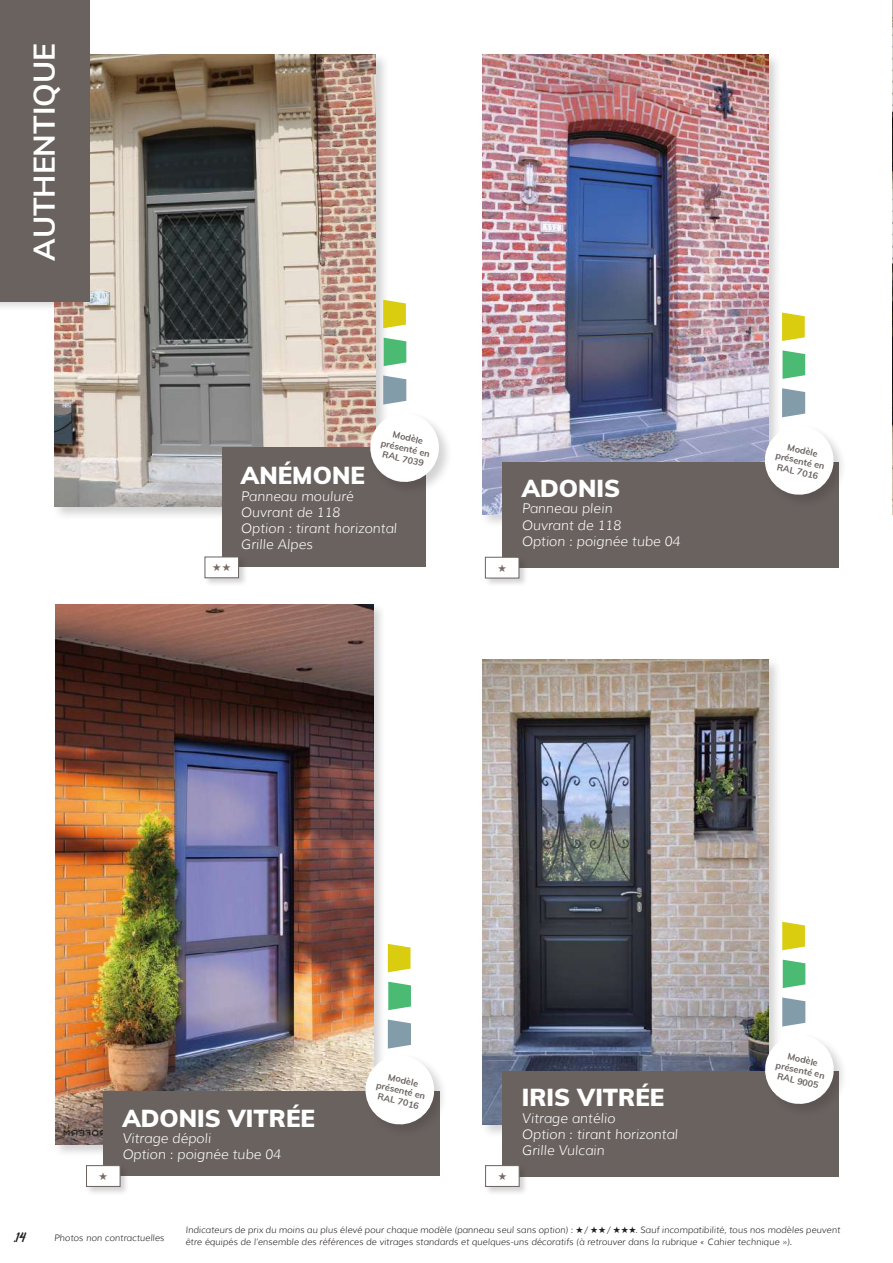
<style>
.page{position:relative;width:893px;height:1263px;background:#fff}
.page>*{position:absolute;margin:0;border:0;box-sizing:border-box;transform-origin:0 0}
.t1{font:700 30px "Muli";color:#fff}
.t2{font:900 24px "Muli";color:#fff}
.t3{font:18px "Michland";color:#231f20}
.t4{font:italic 300 13.5px/16.2px "Muli";color:#fff}
.t5{font:10.5px "DejaVu Sans";color:#786965}
.t6{font:italic 300 9px/12px "Muli";color:#231f20}
.t7{font:700 9px/10.8px "Muli";color:#6a625f;text-align:center}
.s1{font-family:"DejaVu Sans";font-weight:400;font-style:normal}
</style>
<div class="page">
<div style="left:52px;top:52px;width:338px;height:468px;background:#231f20;opacity:.2"></div>
<img style="left:54px;top:54px;width:322px;height:452px">
<img style="left:892px;top:0;width:1px;height:514px">
<div style="left:480px;top:52px;width:302px;height:477px;background:#231f20;opacity:.2"></div>
<img style="left:483px;top:54px;width:285px;height:460px">
<div style="left:222px;top:448px;width:204px;height:119px;background:#6a625f"></div>
<div style="left:368px;top:411px;width:85px;height:85px;background:#231f20;opacity:.2"></div>
<svg style="left:383px;top:300px;width:23px;height:28px"></svg>
<svg style="left:384px;top:338px;width:22px;height:28px"></svg>
<svg style="left:367px;top:375px;width:75px;height:110px"></svg>
<div style="left:502px;top:462px;width:337px;height:105px;background:#6a625f"></div>
<div style="left:763px;top:424px;width:85px;height:85px;background:#231f20;opacity:.2"></div>
<svg style="left:761px;top:423px;width:76px;height:75px"></svg>
<svg style="left:782px;top:313px;width:23px;height:28px"></svg>
<svg style="left:782px;top:350px;width:23px;height:29px"></svg>
<svg style="left:782px;top:388px;width:23px;height:29px"></svg>
<div style="left:481px;top:657px;width:301px;height:482px;background:#231f20;opacity:.2"></div>
<img style="left:483px;top:659px;width:285px;height:465px">
<div style="left:53px;top:602px;width:334px;height:555px;background:#231f20;opacity:.2"></div>
<img style="left:55px;top:604px;width:318px;height:540px">
<div style="left:103px;top:1092px;width:336px;height:84px;background:#6a625f"></div>
<div style="left:363px;top:1054px;width:85px;height:84px;background:#231f20;opacity:.2"></div>
<svg style="left:388px;top:944px;width:22px;height:28px"></svg>
<svg style="left:388px;top:982px;width:23px;height:28px"></svg>
<svg style="left:362px;top:1019px;width:76px;height:109px"></svg>
<div style="left:502px;top:1071px;width:337px;height:105px;background:#6a625f"></div>
<div style="left:763px;top:1033px;width:85px;height:85px;background:#231f20;opacity:.2"></div>
<svg style="left:762px;top:1032px;width:75px;height:75px"></svg>
<svg style="left:782px;top:922px;width:23px;height:28px"></svg>
<svg style="left:783px;top:960px;width:22px;height:28px"></svg>
<svg style="left:782px;top:997px;width:23px;height:29px"></svg>
<div style="left:204px;top:555px;width:44px;height:32px;background:#231f20;opacity:.2"></div>
<div style="left:205px;top:557px;width:34px;height:21px;background:#fff;border:1px solid #6a625f"></div>
<div style="left:484px;top:556px;width:44px;height:32px;background:#231f20;opacity:.2"></div>
<div style="left:485px;top:557px;width:34px;height:21px;background:#fff;border:1px solid #6a625f"></div>
<div style="left:85px;top:1164px;width:44px;height:32px;background:#231f20;opacity:.2"></div>
<div style="left:86px;top:1165px;width:34px;height:22px;background:#fff;border:1px solid #6a625f"></div>
<div style="left:484px;top:1164px;width:44px;height:32px;background:#231f20;opacity:.2"></div>
<div style="left:485px;top:1165px;width:35px;height:22px;background:#fff;border:1px solid #6a625f"></div>
<div style="left:0;top:0;width:90px;height:312px;background:#231f20;opacity:.2"></div>
<div style="left:0;top:0;width:90px;height:301px;background:#6a625f"></div>
<h1 class="t1" style="left:22px;top:261px;width:219px;rotate:-90deg">AUTHENTIQUE</h1>
<p class="t7" style="left:385px;top:426px;width:51px;rotate:13deg">Modèle présenté en<br>RAL 7039</p>
<h2 class="t2" style="left:241px;top:458px;width:125px">ANÉMONE</h2>
<h3 class="t4" style="left:241px;top:488px;width:157px">Panneau mouluré<br>Ouvrant de 118<br>Option : tirant horizontal<br>Grille Alpes</h3>
<p class="t5" style="left:212px;top:558px;width:21px">★ ★</p>
<p class="t5" style="left:497px;top:559px;width:11px">★</p>
<h2 class="t2" style="left:522px;top:471px;width:100px">ADONIS</h2>
<h3 class="t4" style="left:522px;top:500px;width:160px">Panneau plein<br>Ouvrant de 118<br>Option : poignée tube 04</h3>
<p class="t7" style="left:780px;top:439px;width:51px;rotate:13deg">Modèle présenté en<br>RAL 7016</p>
<h2 class="t2" style="left:122px;top:1100px;width:194px">ADONIS VITRÉE</h2>
<h3 class="t4" style="left:122px;top:1130px;width:160px">Vitrage dépoli<br>Option : poignée tube 04</h3>
<p class="t7" style="left:380px;top:1069px;width:51px;rotate:13deg">Modèle présenté en<br>RAL 7016</p>
<h2 class="t2" style="left:522px;top:1080px;width:144px">IRIS VITRÉE</h2>
<h3 class="t4" style="left:522px;top:1110px;width:157px">Vitrage antélio<br>Option : tirant horizontal<br>Grille Vulcain</h3>
<p class="t5" style="left:99px;top:1167px;width:11px">★</p>
<p class="t5" style="left:498px;top:1167px;width:11px">★</p>
<p class="t7" style="left:780px;top:1048px;width:51px;rotate:13deg">Modèle présenté en<br>RAL 9005</p>
<h3 class="t3" style="left:14px;top:1229px;width:14px">.14</h3>
<p class="t6" style="left:54px;top:1231px;width:112px">Photos non contractuelles</p>
<p class="t6" style="left:185px;top:1224px;width:656px">Indicateurs de prix du moins au plus élevé pour chaque modèle (panneau seul sans option) : <span class="s1">★</span> / <span class="s1">★ ★</span> / <span class="s1">★ ★ ★</span>. Sauf incompatibilité, tous nos modèles peuvent être équipés de l’ensemble des références de vitrages standards et quelques-uns décoratifs (à retrouver dans la rubrique « Cahier technique »).</p>
</div>
